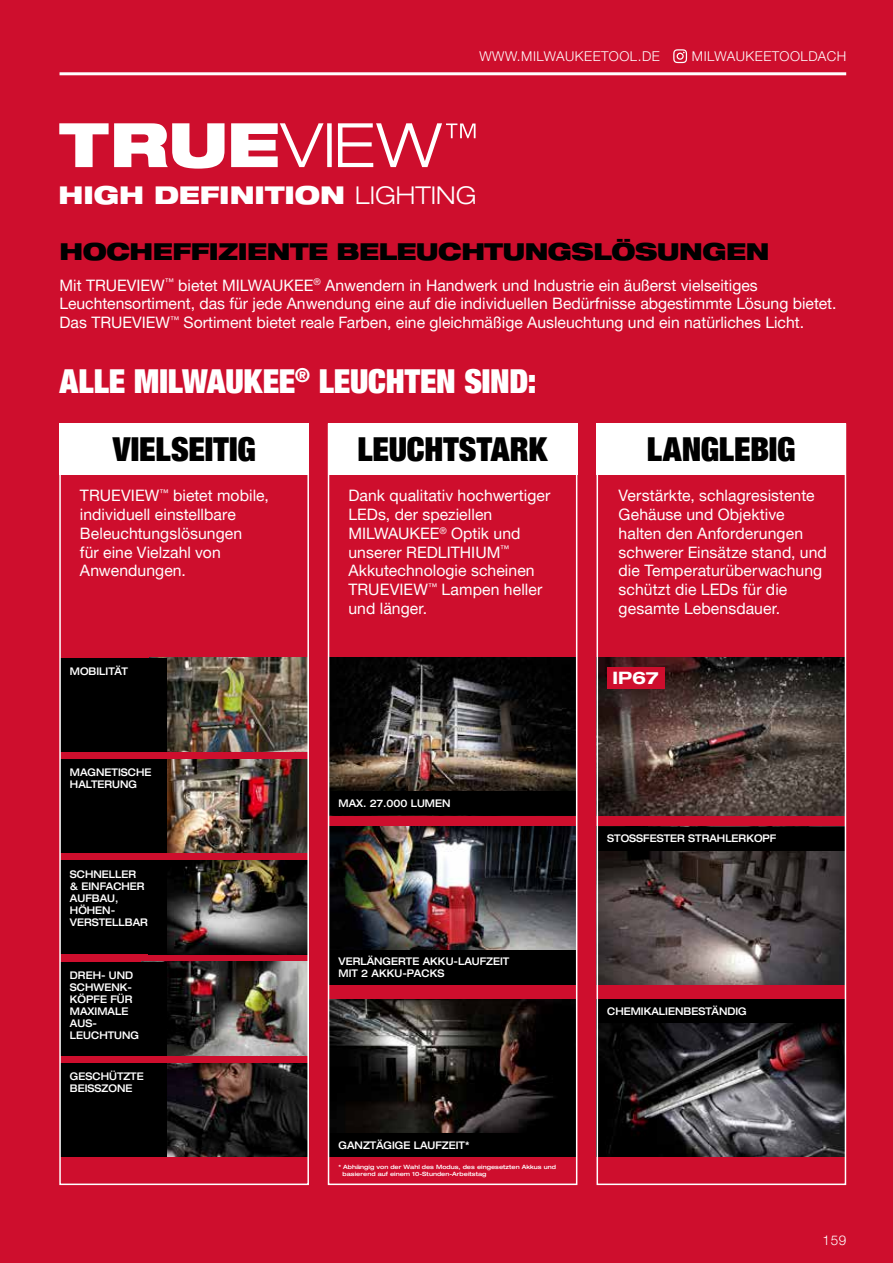
<style>
.page{position:relative;width:893px;height:1263px;background:#fff}
.page>*{position:absolute;margin:0;border:0;box-sizing:border-box;transform-origin:0 0}
.t1{font:900 condensed 33px "Helvetica Neue LTW1 G";letter-spacing:-.005em;color:#000}
.t2{font:900 condensed 33px "Helvetica Neue LTW1 G";letter-spacing:-.005em;color:#fff}
.t3{font:900 expanded 24.45px "Helvetica Neue LTW1 G";color:#fff}
.t4{font:900 expanded 23.25px "Helvetica Neue LTW1 G";letter-spacing:-.02em;color:#000}
.t5{font:700 expanded 17.1px "Helvetica Neue LTW1 G";color:#fff}
.t6{font:15.75px/18.8px "Helvetica Neue LTW1 G";color:#fff}
.t7{font:300 13.5px "Helvetica Neue LTW1 G";letter-spacing:.04em;color:#fff}
.t8{font:500 expanded 10.5px/12px "Helvetica Neue LTW1 G";color:#fff;scale:.9 1}
.t9{font:500 expanded 5.85px/7.1px "Helvetica Neue LTW1 G";color:#fff}
.s1{font-weight:300}
</style>
<div class="page">
<div style="left:0;top:0;width:893px;height:72px;background:#ce0e2d"></div>
<div style="left:0;top:1229px;width:893px;height:34px;background:#ce0e2d"></div>
<div style="left:0;top:70px;width:893px;height:1161px;background:#ce0e2d"></div>
<hr style="left:60px;top:72px;width:786px;height:3px;background:#fff">
<svg style="left:59px;top:123px;width:417px;height:46px"></svg>
<img style="left:167px;top:658px;width:139px;height:93px">
<img style="left:167px;top:759px;width:139px;height:94px">
<img style="left:167px;top:860px;width:139px;height:94px">
<img style="left:167px;top:1063px;width:139px;height:94px">
<img style="left:167px;top:962px;width:139px;height:93px">
<div style="left:59px;top:423px;width:250px;height:51px;background:#fff"></div>
<img style="left:331px;top:827px;width:243px;height:123px">
<img style="left:331px;top:658px;width:243px;height:134px">
<img style="left:331px;top:999px;width:243px;height:134px">
<div style="left:328px;top:950px;width:249px;height:34px;background:#000"></div>
<div style="left:328px;top:423px;width:249px;height:51px;background:#fff"></div>
<div style="left:329px;top:792px;width:248px;height:23px;background:#000"></div>
<div style="left:328px;top:1133px;width:249px;height:24px;background:#000"></div>
<div style="left:328px;top:423px;width:249px;height:762px;border:2px solid #fff"></div>
<img style="left:600px;top:850px;width:243px;height:134px">
<img style="left:600px;top:658px;width:243px;height:157px">
<img style="left:600px;top:1023px;width:243px;height:134px">
<div style="left:597px;top:423px;width:249px;height:51px;background:#fff"></div>
<div style="left:597px;top:827px;width:249px;height:23px;background:#000"></div>
<div style="left:597px;top:999px;width:248px;height:24px;background:#000"></div>
<div style="left:607px;top:667px;width:58px;height:22px;background:#ce0e2d"></div>
<div style="left:597px;top:423px;width:249px;height:762px;border:2px solid #fff"></div>
<div style="left:60px;top:658px;width:107px;height:93px;background:#000"></div>
<div style="left:60px;top:759px;width:107px;height:94px;background:#000"></div>
<div style="left:60px;top:860px;width:107px;height:94px;background:#000"></div>
<div style="left:60px;top:962px;width:107px;height:93px;background:#000"></div>
<div style="left:60px;top:1063px;width:107px;height:94px;background:#000"></div>
<div style="left:59px;top:423px;width:250px;height:762px;border:2px solid #fff"></div>
<svg style="left:673px;top:49px;width:14px;height:14px"></svg>
<p class="t7" style="left:479px;top:48px;width:182px">WWW.MILWAUKEETOOL.DE</p>
<p class="t7" style="left:692px;top:48px;width:156px">MILWAUKEETOOLDACH</p>
<h2 class="t3" style="left:58px;top:179px;width:420px">HIGH DEFINITION <span class="s1">LIGHTING</span></h2>
<h3 class="t4" style="left:60px;top:236px;width:711px">HOCHEFFIZIENTE BELEUCHTUNGSLÖSUNGEN</h3>
<p class="t6" style="left:60px;top:276px;width:779px">Mit TRUEVIEW<sup>™</sup> bietet MILWAUKEE<sup>®</sup> Anwendern in Handwerk und Industrie ein äußerst vielseitiges<br>Leuchtensortiment, das für jede Anwendung eine auf die individuellen Bedürfnisse abgestimmte Lösung bietet.<br>Das TRUEVIEW<sup>™</sup> Sortiment bietet reale Farben, eine gleichmäßige Ausleuchtung und ein natürliches Licht.</p>
<h1 class="t2" style="left:60px;top:359px;width:478px">ALLE MILWAUKEE<sup>®</sup> LEUCHTEN SIND:</h1>
<h1 class="t1" style="left:113px;top:427px;width:144px">VIELSEITIG</h1>
<h1 class="t1" style="left:357px;top:427px;width:192px">LEUCHTSTARK</h1>
<h1 class="t1" style="left:647px;top:427px;width:150px">LANGLEBIG</h1>
<p class="t6" style="left:80px;top:486px;width:191px">TRUEVIEW<sup>™</sup> bietet mobile, individuell einstellbare<br>Beleuchtungslösungen<br>für eine Vielzahl von<br>Anwendungen.</p>
<p class="t6" style="left:348px;top:486px;width:204px">Dank qualitativ hochwertiger<br>LEDs, der speziellen<br>MILWAUKEE<sup>®</sup> Optik und unserer REDLITHIUM<sup>™<br></sup>Akkutechnologie scheinen<br>TRUEVIEW<sup>™</sup> Lampen heller und länger.</p>
<p class="t6" style="left:619px;top:486px;width:210px">Verstärkte, schlagresistente<br>Gehäuse und Objektive halten den Anforderungen schwerer Einsätze stand, und die Temperaturüberwachung schützt die LEDs für die gesamte Lebensdauer.</p>
<p class="t8" style="left:70px;top:665px;width:66px">MOBILITÄT</p>
<p class="t8" style="left:70px;top:766px;width:92px">MAGNETISCHE<br>HALTERUNG</p>
<p class="t8" style="left:70px;top:868px;width:88px">SCHNELLER<br>&amp; EINFACHER<br>AUFBAU,<br>HÖHEN-<br>VERSTELLBAR</p>
<p class="t8" style="left:70px;top:969px;width:78px">DREH- UND<br>SCHWENK-<br>KÖPFE FÜR<br>MAXIMALE<br>AUS-<br>LEUCHTUNG</p>
<p class="t8" style="left:70px;top:1070px;width:84px">GESCHÜTZTE<br>BEISSZONE</p>
<p class="t8" style="left:339px;top:797px;width:126px">MAX. 27.000 LUMEN</p>
<p class="t8" style="left:339px;top:955px;width:191px">VERLÄNGERTE AKKU-LAUFZEIT<br>MIT 2 AKKU-PACKS</p>
<p class="t8" style="left:339px;top:1139px;width:147px">GANZTÄGIGE LAUFZEIT*</p>
<p class="t9" style="left:343px;top:1163px;width:215px;text-indent:-4px">* Abhängig von der Wahl des Modus, des eingesetzten Akkus und basierend auf einem 10-Stunden-Arbeitstag</p>
<p class="t5" style="left:613px;top:667px;width:48px">IP67</p>
<p class="t8" style="left:607px;top:832px;width:190px">STOSSFESTER STRAHLERKOPF</p>
<p class="t8" style="left:607px;top:1005px;width:157px">CHEMIKALIENBESTÄNDIG</p>
<p class="t7" style="left:823px;top:1231px;width:25px">159</p>
</div>
